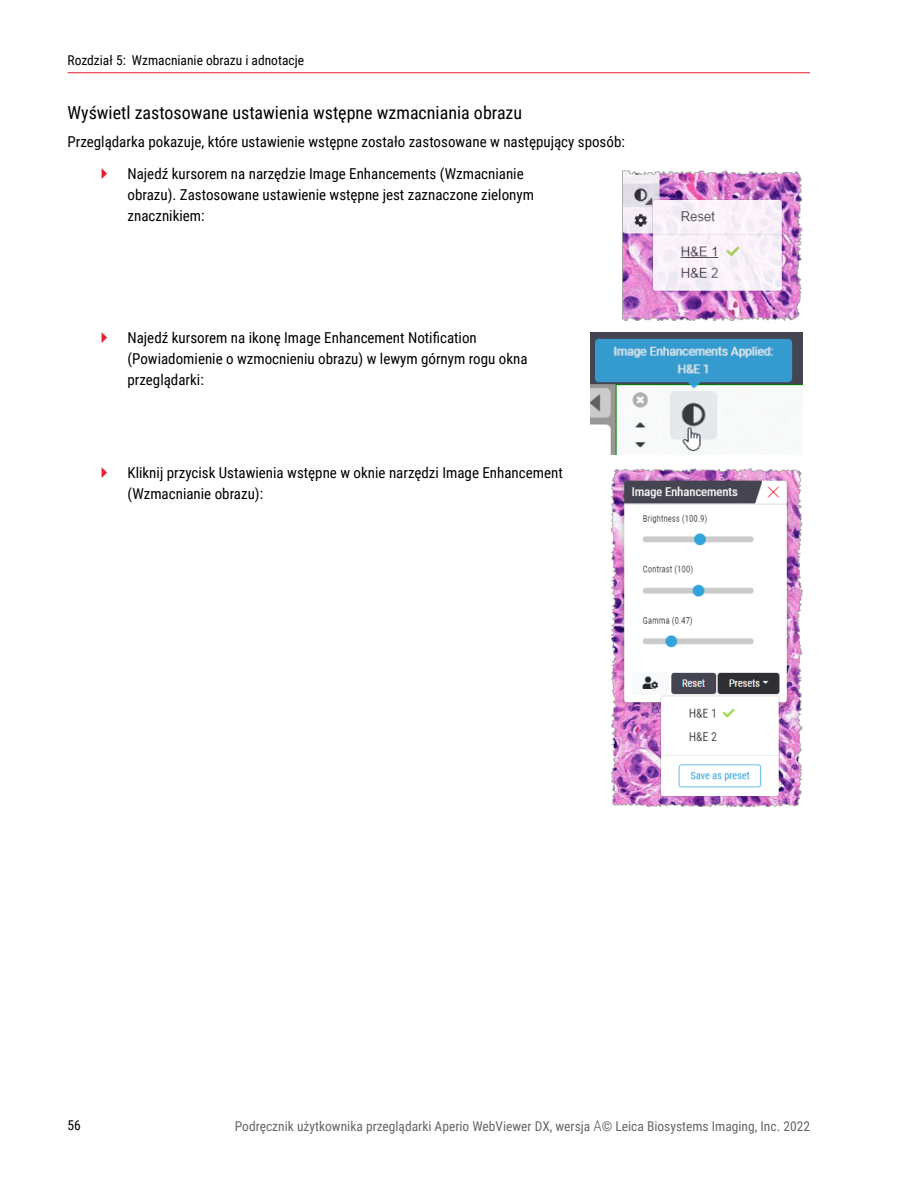
<style>
.page{position:relative;width:918px;height:1188px;background:#fff}
.page>*{position:absolute;margin:0;border:0;box-sizing:border-box;transform-origin:0 0}
.t1{font:18px "Roboto Condensed";color:#000}
.t2{font:15px/21px "Roboto Condensed";color:#000}
.t3{font:13.5px "Roboto Condensed";color:#666}
.t4{font:13.5px "Roboto Condensed";color:#000}
.s1{font-weight:300;font-size:15px}
</style>
<div class="page">
<hr style="left:68px;top:72px;width:742px;height:1px;background:#ed1b2f">
<img style="left:622px;top:170px;width:181px;height:150px">
<img style="left:590px;top:332px;width:213px;height:122px">
<img style="left:612px;top:468px;width:191px;height:339px">
<p class="t4" style="left:68px;top:51px;width:238px">Rozdział 5: Wzmacnianie obrazu i adnotacje</p>
<p class="t1" style="left:68px;top:100px;width:456px">Wyświetl zastosowane ustawienia wstępne wzmacniania obrazu</p>
<p class="t2" style="left:128px;top:125px;width:499px;line-height:32.2px;text-indent:-60px">Przeglądarka pokazuje, które ustawienie wstępne zostało zastosowane w następujący sposób:<br>Najedź kursorem na narzędzie Image Enhancements (Wzmacnianie</p>
<p class="t2" style="left:128px;top:184px;width:408px">obrazu). Zastosowane ustawienie wstępne jest zaznaczone zielonym znacznikiem:</p>
<p class="t2" style="left:127px;top:327px;width:402px">Najedź kursorem na ikonę Image Enhancement Notification (Powiadomienie o wzmocnieniu obrazu) w lewym górnym rogu okna przeglądarki:</p>
<p class="t2" style="left:127px;top:461px;width:437px">Kliknij przycisk Ustawienia wstępne w oknie narzędzi Image Enhancement (Wzmacnianie obrazu):</p>
<p class="t4" style="left:67px;top:1116px;width:15px">56</p>
<p class="t3" style="left:235px;top:1117px;width:577px">Podręcznik użytkownika przeglądarki Aperio WebViewer DX, wersja <span class="s1">A</span>© Leica Biosystems Imaging, Inc. 2022</p>
</div>
